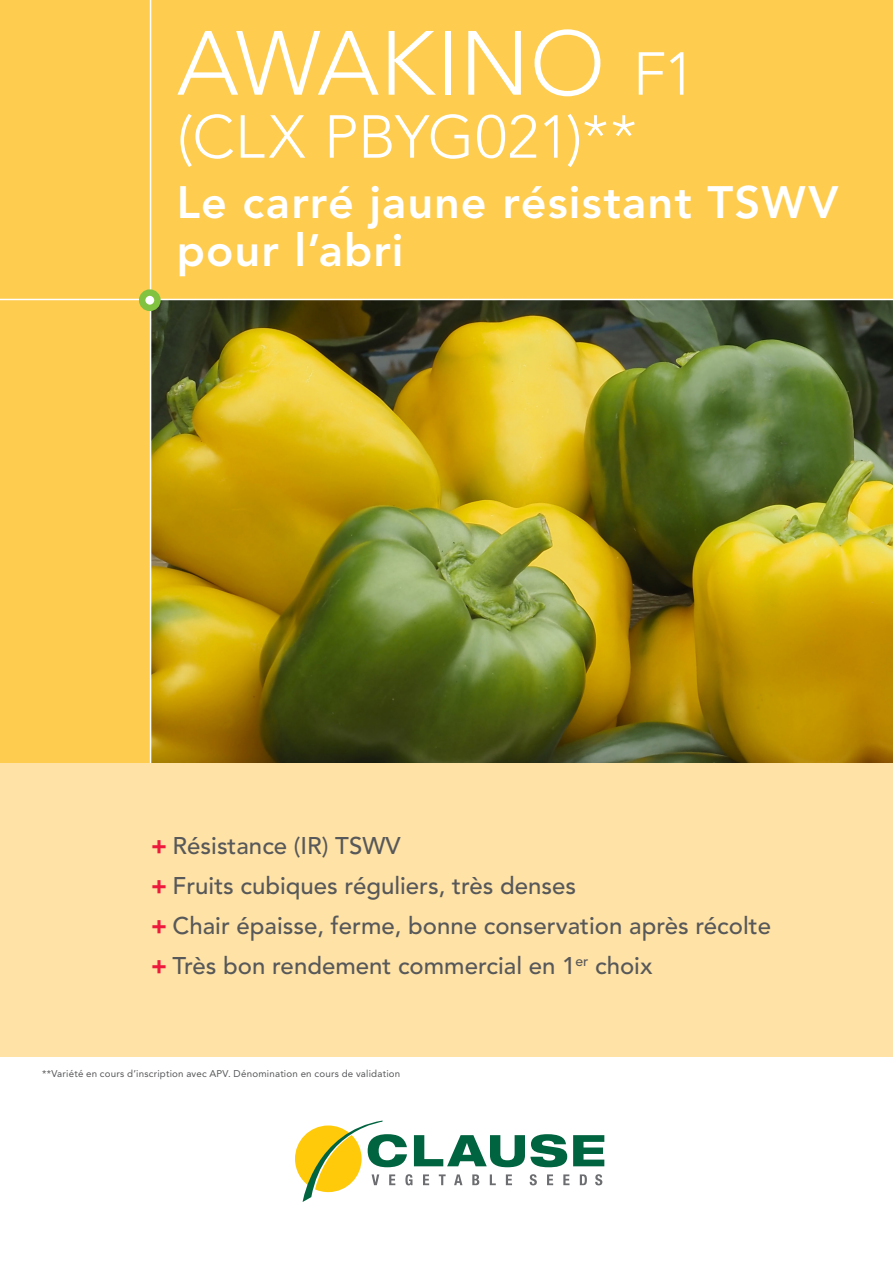
<style>
.page{position:relative;width:893px;height:1263px;background:#fff}
.page>*{position:absolute;margin:0;border:0;box-sizing:border-box;transform-origin:0 0}
._2-FT-VARIETY_TITTLE{font:300 90px "Avenir LT Std";color:#fff}
._2-FT-VARIETY_TITTLE-2{font:300 60px "Avenir LT Std";color:#fff}
._2-FT-VARIETY_TITTLE-3{font:800 45px/48px "Avenir LT Std";letter-spacing:.025em;color:#fff}
._2-FT-VARIETY_TEXT_B{font:500 24px "Avenir LT Std";color:#57585a}
.t1{font:9.75px "Avenir LT Std";letter-spacing:.025em;color:#57585a}
.s1{font-size:60px}
.s2{font-weight:900;color:#ed1a3e}
</style>
<div class="page">
<div style="left:0;top:0;width:893px;height:763px;background:#fecc4e"></div>
<img style="left:151px;top:300px;width:742px;height:463px">
<hr style="left:0;top:299px;width:893px;height:1px;background:#fff">
<hr style="left:150px;top:0;width:1px;height:1028px;background:#fff">
<div style="left:0;top:763px;width:893px;height:294px;background:#ffe2a5"></div>
<svg style="left:142px;top:293px;width:15px;height:15px"></svg>
<div style="left:139px;top:289px;width:22px;height:22px;border:6px solid #81c340;border-radius:50%"></div>
<svg style="left:295px;top:1120px;width:309px;height:82px"></svg>
<p class="_2-FT-VARIETY_TITTLE" style="left:177px;top:11px;width:520px">AWAKINO <span class="s1">F1</span></p>
<p class="_2-FT-VARIETY_TITTLE-2" style="left:177px;top:102px;width:462px">(CLX PBYG021)**</p>
<p class="_2-FT-VARIETY_TITTLE-3" style="left:177px;top:179px;width:663px">Le carré jaune résistant TSWV pour l’abri</p>
<p class="_2-FT-VARIETY_TEXT_B" style="left:151px;top:832px;width:251px"><span class="s2">+</span> Résistance (IR) TSWV</p>
<p class="_2-FT-VARIETY_TEXT_B" style="left:151px;top:872px;width:426px"><span class="s2">+</span> Fruits cubiques réguliers, très denses</p>
<p class="_2-FT-VARIETY_TEXT_B" style="left:151px;top:912px;width:621px"><span class="s2">+</span> Chair épaisse, ferme, bonne conservation après récolte</p>
<p class="_2-FT-VARIETY_TEXT_B" style="left:151px;top:951px;width:503px"><span class="s2">+</span> Très bon rendement commercial en 1<sup>er</sup> choix</p>
<p class="t1" style="left:42px;top:1068px;width:360px">**Variété en cours d’inscription avec APV. Dénomination en cours de validation</p>
</div>
